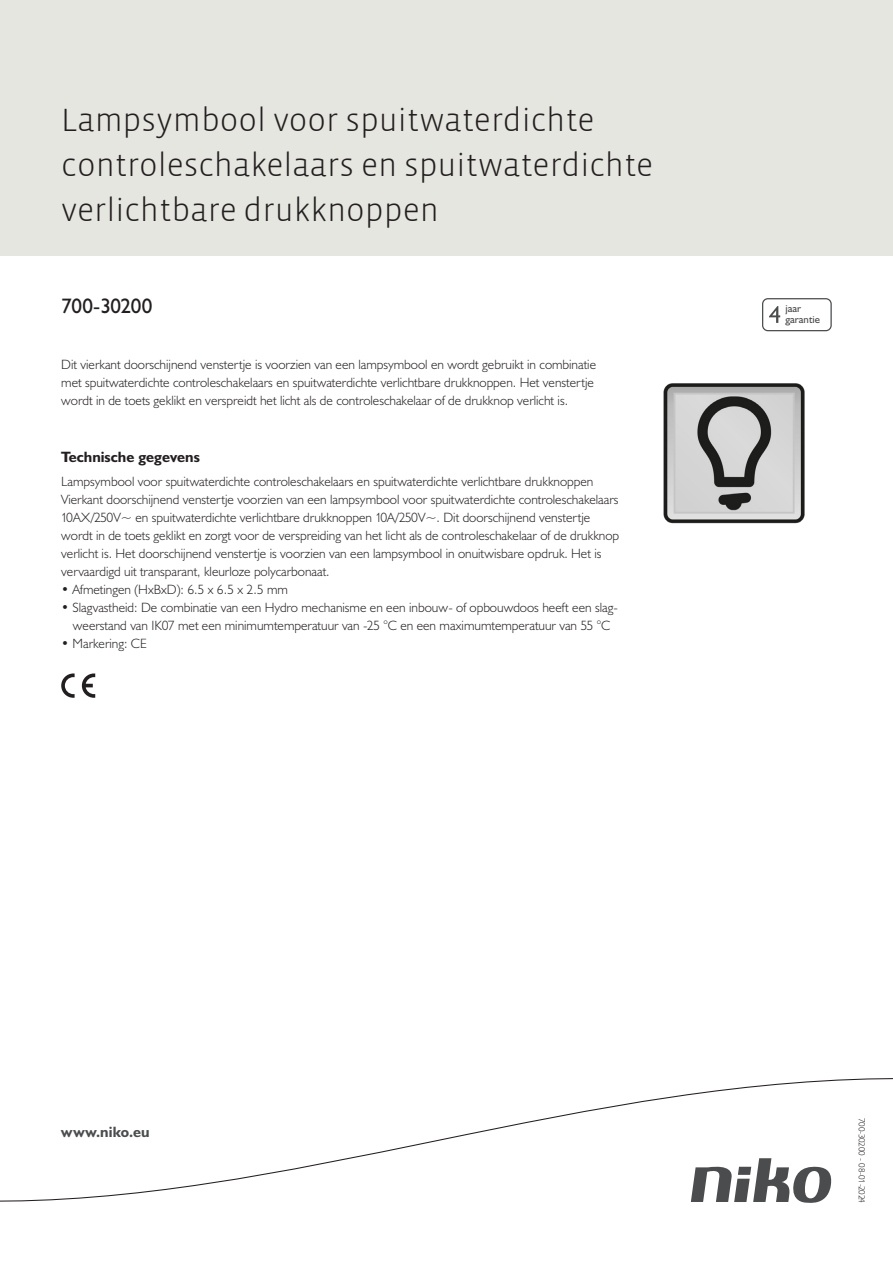
<style>
.page{position:relative;width:893px;height:1263px;background:#fff}
.page>*{position:absolute;margin:0;border:0;box-sizing:border-box;transform-origin:0 0}
.Title_datasheets{font:300 33px/45px "Vista Sans";color:#231f20}
.Article_number{font:21px "Humanist 521 BT";letter-spacing:-.01em;color:#231f20}
.Titles_parts{font:700 15px "Humanist 521 BT";color:#231f20}
.titel_afbeelding{font:700 15px "Humanist 521 BT";letter-spacing:.005em;color:#4b4c4d}
.Platte_tekst_CAB{font:300 13.5px/18px "Humanist 521 BT";color:#231f20}
.USP_Bullets{font:300 13.5px/18px "Humanist 521 BT";color:#231f20;text-align:center}
.t1{font:10.8px/10.8px "Humanist 521 BT";color:#4b4c4d}
.Revision{font:300 9px "Humanist 521 BT";letter-spacing:-.04em;color:#231f20}
</style>
<div class="page">
<div style="left:0;top:0;width:893px;height:255px;background:#e6e6e0"></div>
<svg style="left:82px;top:673px;width:13px;height:25px"></svg>
<svg style="left:61px;top:673px;width:14px;height:25px"></svg>
<svg style="left:762px;top:298px;width:70px;height:33px"></svg>
<svg style="left:0;top:1078px;width:893px;height:125px"></svg>
<img style="left:663px;top:383px;width:142px;height:141px">
<p class="Title_datasheets" style="left:61px;top:98px;width:593px">Lampsymbool voor spuitwaterdichte controleschakelaars en spuitwaterdichte verlichtbare drukknoppen</p>
<p class="Article_number" style="left:61px;top:293px;width:93px">700-30200</p>
<p class="t1" style="left:785px;top:303px;width:36px">jaar garantie</p>
<p class="Platte_tekst_CAB" style="left:61px;top:355px;width:536px">Dit vierkant doorschijnend venstertje is voorzien van een lampsymbool en wordt gebruikt in combinatie met spuitwaterdichte controleschakelaars en spuitwaterdichte verlichtbare drukknoppen. Het venstertje wordt in de toets geklikt en verspreidt het licht als de controleschakelaar of de drukknop verlicht is.</p>
<p class="Titles_parts" style="left:61px;top:447px;width:140px">Technische gegevens</p>
<p class="Platte_tekst_CAB" style="left:61px;top:472px;width:534px">Lampsymbool voor spuitwaterdichte controleschakelaars en spuitwaterdichte verlichtbare drukknoppen</p>
<p class="Platte_tekst_CAB" style="left:61px;top:490px;width:559px">Vierkant doorschijnend venstertje voorzien van een lampsymbool voor spuitwaterdichte controleschakelaars 10AX/250V~ en spuitwaterdichte verlichtbare drukknoppen 10A/250V~. Dit doorschijnend venstertje wordt in de toets geklikt en zorgt voor de verspreiding van het licht als de controleschakelaar of de drukknop verlicht is. Het doorschijnend venstertje is voorzien van een lampsymbool in onuitwisbare opdruk. Het is vervaardigd uit transparant, kleurloze polycarbonaat.</p>
<p class="USP_Bullets" style="left:61px;top:580px;width:228px">• Afmetingen (HxBxD): 6.5 x 6.5 x 2.5 mm</p>
<p class="USP_Bullets" style="left:61px;top:598px;width:558px">• Slagvastheid: De combinatie van een Hydro mechanisme en een inbouw- of opbouwdoos heeft een slag&shy;weerstand van IK07 met een minimumtemperatuur van -25 °C en een maximumtemperatuur van 55 °C</p>
<p class="USP_Bullets" style="left:61px;top:634px;width:87px">• Markering: CE</p>
<p class="titel_afbeelding" style="left:61px;top:1122px;width:90px">www.niko.eu</p>
<p class="Revision" style="left:868px;top:1118px;width:87px;rotate:90deg">700-30200 - 08-01-2024</p>
</div>
